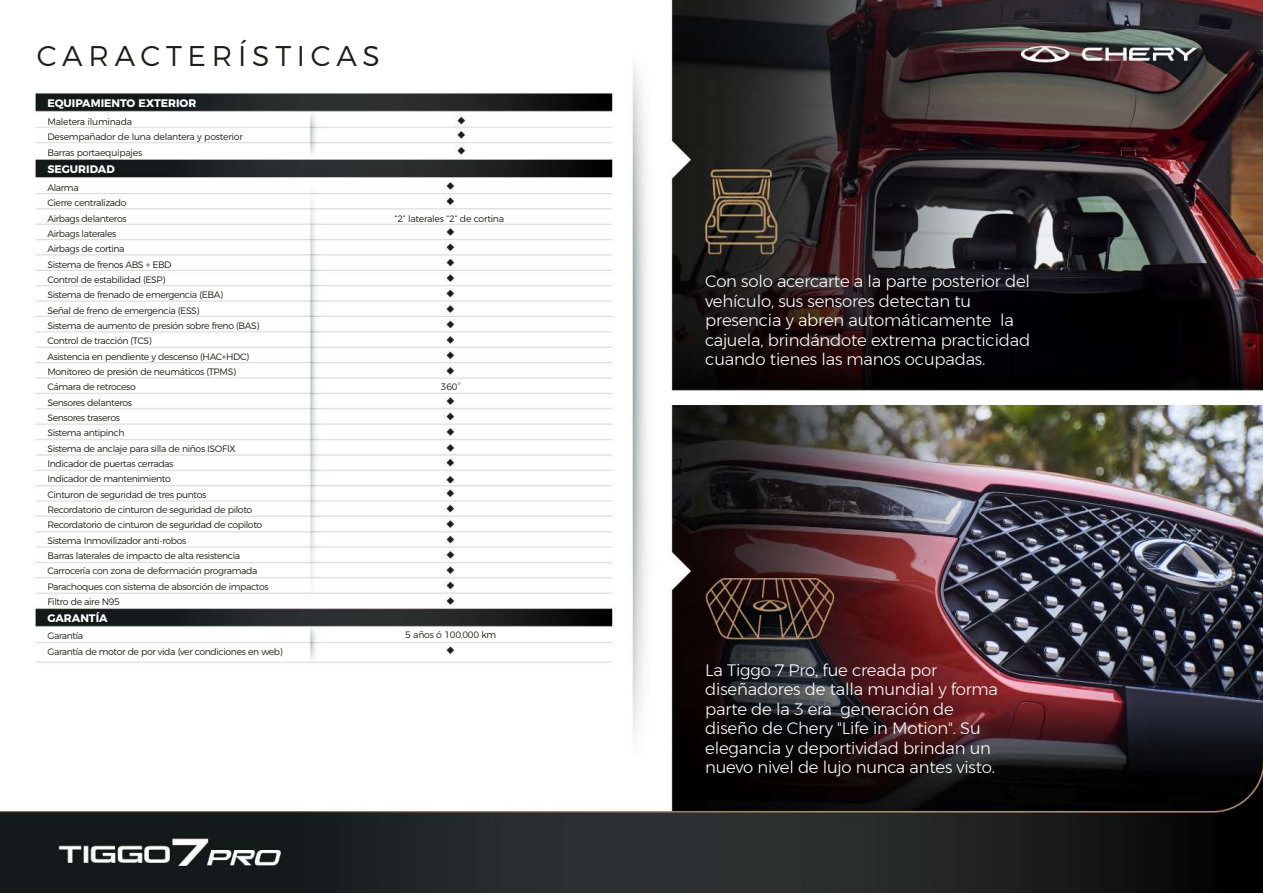
<style>
.page{position:relative;width:1263px;height:893px;background:#fff}
.page>*{position:absolute;margin:0;border:0;box-sizing:border-box;transform-origin:0 0}
.t1{font:300 28.5px "Montserrat";letter-spacing:.2em;color:#1d1d1b}
.t2{font:300 16.5px/19.5px "Gontserrat";letter-spacing:-.01em;color:#fff}
.t3{font:700 10.95px "Montserrat";color:#fff}
.t4{font:300 9.3px/15.3px "Montserrat";letter-spacing:-.04em;color:#1d1d1b}
</style>
<div class="page">
<img style="left:0;top:0;width:1263px;height:893px">
<h1 class="t1" style="left:37px;top:34px;width:345px">CARACTERÍSTICAS</h1>
<p class="t3" style="left:47px;top:94px;width:150px">EQUIPAMIENTO EXTERIOR</p>
<p class="t4" style="left:47px;top:113px;width:197px">Maletera iluminada<br>Desempañador de luna delantera y posterior<br>Barras portaequipajes</p>
<p class="t3" style="left:47px;top:161px;width:69px">SEGURIDAD</p>
<p class="t4" style="left:47px;top:179px;width:223px">Alarma<br>Cierre centralizado<br>Airbags delanteros<br>Airbags laterales<br>Airbags de cortina<br>Sistema de frenos ABS + EBD<br>Control de estabilidad (ESP)<br>Sistema de frenado de emergencia (EBA)<br>Señal de freno de emergencia (ESS)<br>Sistema de aumento de presión sobre freno (BAS)<br>Control de tracción (TCS)<br>Asistencia en pendiente y descenso (HAC+HDC)<br>Monitoreo de presión de neumáticos (TPMS)<br>Cámara de retroceso<br>Sensores delanteros<br>Sensores traseros<br>Sistema antipinch<br>Sistema de anclaje para silla de niños ISOFIX<br>Indicador de puertas cerradas<br>Indicador de mantenimiento<br>Cinturon de seguridad de tres puntos<br>Recordatorio de cinturon de seguridad de piloto<br>Recordatorio de cinturon de seguridad de copiloto<br>Sistema Inmovilizador anti-robos<br>Barras laterales de impacto de alta resistencia<br>Carrocería con zona de deformación programada<br>Parachoques con sistema de absorción de impactos<br>Filtro de aire N95</p>
<p class="t3" style="left:47px;top:609px;width:62px">GARANTÍA</p>
<p class="t4" style="left:47px;top:627px;width:237px">Garantía<br>Garantía de motor de por vida (ver condiciones en web)</p>
<p class="t4" style="left:395px;top:210px;width:111px">“2” laterales “2” de cortina</p>
<p class="t4" style="left:441px;top:378px;width:21px">360°</p>
<p class="t4" style="left:405px;top:626px;width:93px">5 años ó 100,000 km</p>
<h2 class="t2" style="left:705px;top:271px;width:326px">Con solo acercarte a la parte posterior del vehículo, sus sensores detectan tu presencia y abren automáticamente la cajuela, brindándote extrema practicidad cuando tienes las manos ocupadas.</h2>
<h2 class="t2" style="left:705px;top:660px;width:294px">La Tiggo 7 Pro, fue creada por diseñadores de talla mundial y forma parte de la 3 era generación de diseño de Chery "Life in Motion". Su elegancia y deportividad brindan un nuevo nivel de lujo nunca antes visto.</h2>
</div>
